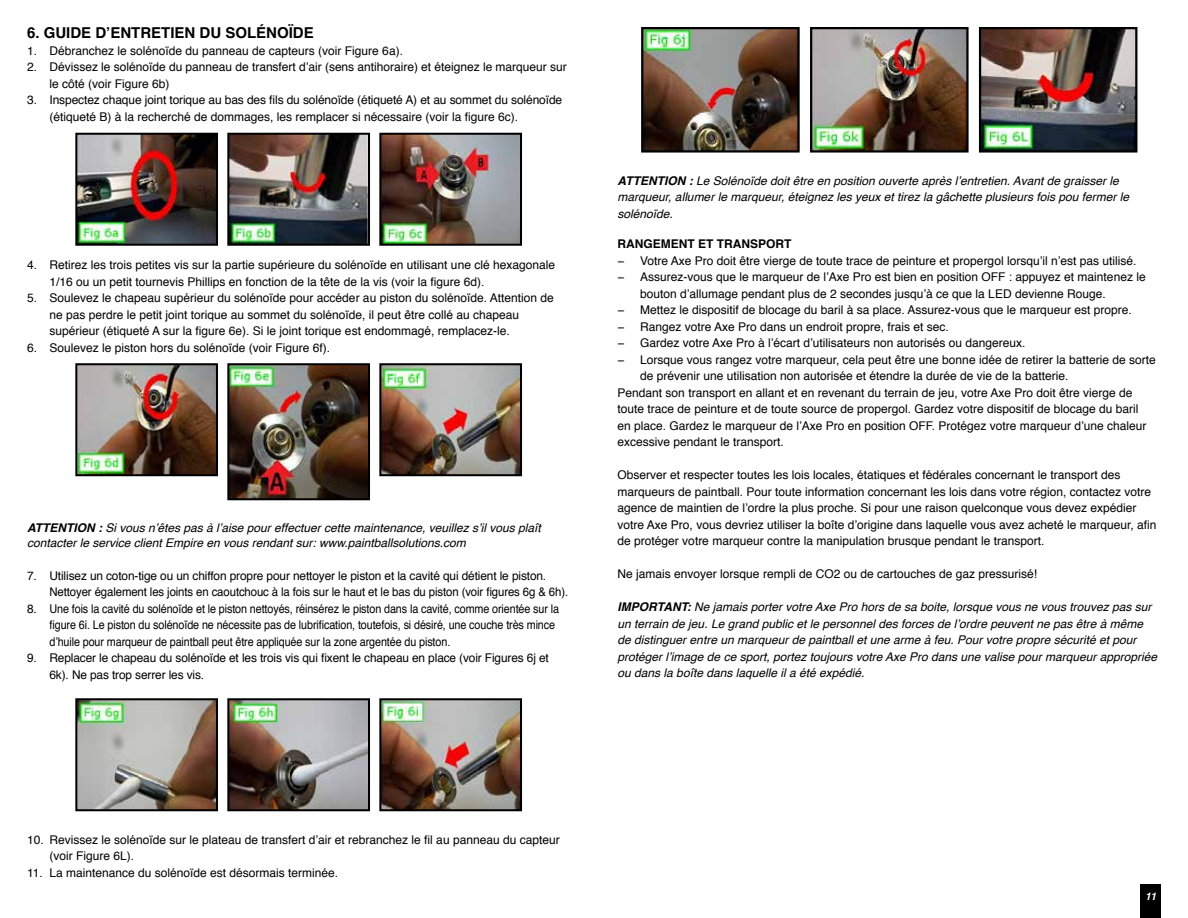
<style>
.page{position:relative;width:1188px;height:918px;background:#fff}
.page>*{position:absolute;margin:0;border:0;box-sizing:border-box;transform-origin:0 0}
.t1{font:700 15px "Helvetica";color:#000}
.t2{font:12px/16.5px "Helvetica";color:#000}
.t3{font:italic 12px/16.5px "Helvetica";color:#000}
.t4{font:700 12px "Helvetica";color:#000}
.t5{font:italic 700 10.5px "Helvetica";color:#fff}
.s1{font-weight:700}
</style>
<div class="page">
<div style="left:1140px;top:885px;width:21px;height:33px;background:#000"></div>
<img style="left:230px;top:136px;width:137px;height:107px">
<div style="left:227px;top:133px;width:143px;height:113px;border:2px solid #000"></div>
<img style="left:78px;top:136px;width:137px;height:107px">
<div style="left:75px;top:133px;width:143px;height:113px;border:2px solid #000"></div>
<img style="left:382px;top:136px;width:137px;height:107px">
<div style="left:379px;top:133px;width:143px;height:113px;border:2px solid #000"></div>
<img style="left:813px;top:30px;width:153px;height:120px">
<div style="left:810px;top:27px;width:159px;height:126px;border:2px solid #000"></div>
<img style="left:644px;top:30px;width:153px;height:120px">
<div style="left:641px;top:27px;width:159px;height:126px;border:2px solid #000"></div>
<img style="left:982px;top:30px;width:152px;height:120px">
<div style="left:979px;top:27px;width:158px;height:126px;border:2px solid #000"></div>
<img style="left:230px;top:366px;width:137px;height:131px">
<div style="left:227px;top:363px;width:143px;height:137px;border:2px solid #000"></div>
<img style="left:78px;top:366px;width:137px;height:107px">
<div style="left:75px;top:363px;width:143px;height:113px;border:2px solid #000"></div>
<img style="left:382px;top:366px;width:137px;height:107px">
<div style="left:379px;top:363px;width:143px;height:113px;border:2px solid #000"></div>
<img style="left:230px;top:701px;width:137px;height:107px">
<div style="left:227px;top:698px;width:143px;height:113px;border:2px solid #000"></div>
<img style="left:78px;top:701px;width:137px;height:107px">
<div style="left:75px;top:698px;width:143px;height:113px;border:2px solid #000"></div>
<img style="left:382px;top:701px;width:137px;height:107px">
<div style="left:379px;top:698px;width:143px;height:113px;border:2px solid #000"></div>
<p class="t1" style="left:27px;top:21px;width:288px">6. GUIDE D’ENTRETIEN DU SOLÉNOÏDE</p>
<p class="t2" style="left:27px;top:43px;width:378px">1. Débranchez le solénoïde du panneau de capteurs (voir Figure 6a).</p>
<p class="t2" style="left:50px;top:59px;width:519px;text-indent:-22px">2. Dévissez le solénoïde du panneau de transfert d’air (sens antihoraire) et éteignez le marqueur sur le côté (voir Figure 6b)</p>
<p class="t2" style="left:50px;top:92px;width:514px;text-indent:-22px">3. Inspectez chaque joint torique au bas des fils du solénoïde (étiqueté A) et au sommet du solénoïde (étiqueté B) à la recherché de dommages, les remplacer si nécessaire (voir la figure 6c).</p>
<p class="t2" style="left:50px;top:257px;width:507px;text-indent:-22px">4. Retirez les trois petites vis sur la partie supérieure du solénoïde en utilisant une clé hexagonale<br>1/16 ou un petit tournevis Phillips en fonction de la tête de la vis (voir la figure 6d).</p>
<p class="t2" style="left:50px;top:290px;width:506px;text-indent:-22px">5. Soulevez le chapeau supérieur du solénoïde pour accéder au piston du solénoïde. Attention de ne pas perdre le petit joint torique au sommet du solénoïde, il peut être collé au chapeau supérieur (étiqueté A sur la figure 6e). Si le joint torique est endommagé, remplacez-le.</p>
<p class="t2" style="left:27px;top:340px;width:305px">6. Soulevez le piston hors du solénoïde (voir Figure 6f).</p>
<p class="t3" style="left:27px;top:520px;width:515px;line-height:15px"><span class="s1">ATTENTION :</span> Si vous n’êtes pas à l’aise pour effectuer cette maintenance, veuillez s’il vous plaît contacter le service client Empire en vous rendant sur: www.paintballsolutions.com</p>
<p class="t2" style="left:50px;top:568px;width:520px;text-indent:-22px">7. Utilisez un coton-tige ou un chiffon propre pour nettoyer le piston et la cavité qui détient le piston.<br>Nettoyer également les joints en caoutchouc à la fois sur le haut et le bas du piston (voir figures 6g &amp; 6h).</p>
<p class="t2" style="left:50px;top:601px;width:511px;text-indent:-22px">8. Une fois la cavité du solénoïde et le piston nettoyés, réinsérez le piston dans la cavité, comme orientée sur la figure 6i. Le piston du solénoïde ne nécessite pas de lubrification, toutefois, si désiré, une couche très mince d’huile pour marqueur de paintball peut être appliquée sur la zone argentée du piston.</p>
<p class="t2" style="left:50px;top:650px;width:501px;text-indent:-23px">9. Replacer le chapeau du solénoïde et les trois vis qui fixent le chapeau en place (voir Figures 6j et<br>6k). Ne pas trop serrer les vis.</p>
<p class="t3" style="left:618px;top:172px;width:513px"><span class="s1">ATTENTION :</span> Le Solénoïde doit être en position ouverte après l’entretien. Avant de graisser le marqueur, allumer le marqueur, éteignez les yeux et tirez la gâchette plusieurs fois pou fermer le solénoïde.</p>
<p class="t4" style="left:618px;top:234px;width:175px">RANGEMENT ET TRANSPORT</p>
<p class="t2" style="left:618px;top:253px;width:9px">−</p>
<p class="t2" style="left:640px;top:253px;width:498px">Votre Axe Pro doit être vierge de toute trace de peinture et propergol lorsqu’il n’est pas utilisé.</p>
<p class="t2" style="left:618px;top:269px;width:9px">−</p>
<p class="t2" style="left:640px;top:269px;width:507px">Assurez-vous que le marqueur de l’Axe Pro est bien en position OFF : appuyez et maintenez le bouton d’allumage pendant plus de 2 secondes jusqu’à ce que la LED devienne Rouge.</p>
<p class="t2" style="left:618px;top:302px;width:9px">−</p>
<p class="t2" style="left:640px;top:302px;width:493px">Mettez le dispositif de blocage du baril à sa place. Assurez-vous que le marqueur est propre.</p>
<p class="t2" style="left:618px;top:319px;width:9px">−</p>
<p class="t2" style="left:640px;top:319px;width:310px">Rangez votre Axe Pro dans un endroit propre, frais et sec.</p>
<p class="t2" style="left:618px;top:335px;width:9px">−</p>
<p class="t2" style="left:640px;top:335px;width:387px">Gardez votre Axe Pro à l’écart d’utilisateurs non autorisés ou dangereux.</p>
<p class="t2" style="left:618px;top:352px;width:9px">−</p>
<p class="t2" style="left:640px;top:352px;width:517px">Lorsque vous rangez votre marqueur, cela peut être une bonne idée de retirer la batterie de sorte</p>
<p class="t2" style="left:640px;top:368px;width:430px">de prévenir une utilisation non autorisée et étendre la durée de vie de la batterie.</p>
<p class="t2" style="left:618px;top:385px;width:516px">Pendant son transport en allant et en revenant du terrain de jeu, votre Axe Pro doit être vierge de</p>
<p class="t2" style="left:618px;top:401px;width:522px">toute trace de peinture et de toute source de propergol. Gardez votre dispositif de blocage du baril</p>
<p class="t2" style="left:618px;top:418px;width:530px">en place. Gardez le marqueur de l’Axe Pro en position OFF. Protégez votre marqueur d’une chaleur</p>
<p class="t2" style="left:618px;top:434px;width:168px">excessive pendant le transport.</p>
<p class="t2" style="left:618px;top:467px;width:540px">Observer et respecter toutes les lois locales, étatiques et fédérales concernant le transport des marqueurs de paintball. Pour toute information concernant les lois dans votre région, contactez votre agence de maintien de l’ordre la plus proche. Si pour une raison quelconque vous devez expédier votre Axe Pro, vous devriez utiliser la boîte d’origine dans laquelle vous avez acheté le marqueur, afin de protéger votre marqueur contre la manipulation brusque pendant le transport.</p>
<p class="t2" style="left:618px;top:566px;width:421px">Ne jamais envoyer lorsque rempli de CO2 ou de cartouches de gaz pressurisé!</p>
<p class="t3" style="left:618px;top:599px;width:541px"><span class="s1">IMPORTANT:</span> Ne jamais porter votre Axe Pro hors de sa boite, lorsque vous ne vous trouvez pas sur un terrain de jeu. Le grand public et le personnel des forces de l’ordre peuvent ne pas être à même de distinguer entre un marqueur de paintball et une arme à feu. Pour votre propre sécurité et pour protéger l’image de ce sport, portez toujours votre Axe Pro dans une valise pour marqueur appropriée ou dans la boîte dans laquelle il a été expédié.</p>
<p class="t2" style="left:50px;top:832px;width:512px;text-indent:-22px">10. Revissez le solénoïde sur le plateau de transfert d’air et rebranchez le fil au panneau du capteur (voir Figure 6L).</p>
<p class="t2" style="left:27px;top:865px;width:313px">11. La maintenance du solénoïde est désormais terminée.</p>
<p class="t5" style="left:1145px;top:888px;width:13px">11</p>
</div>
